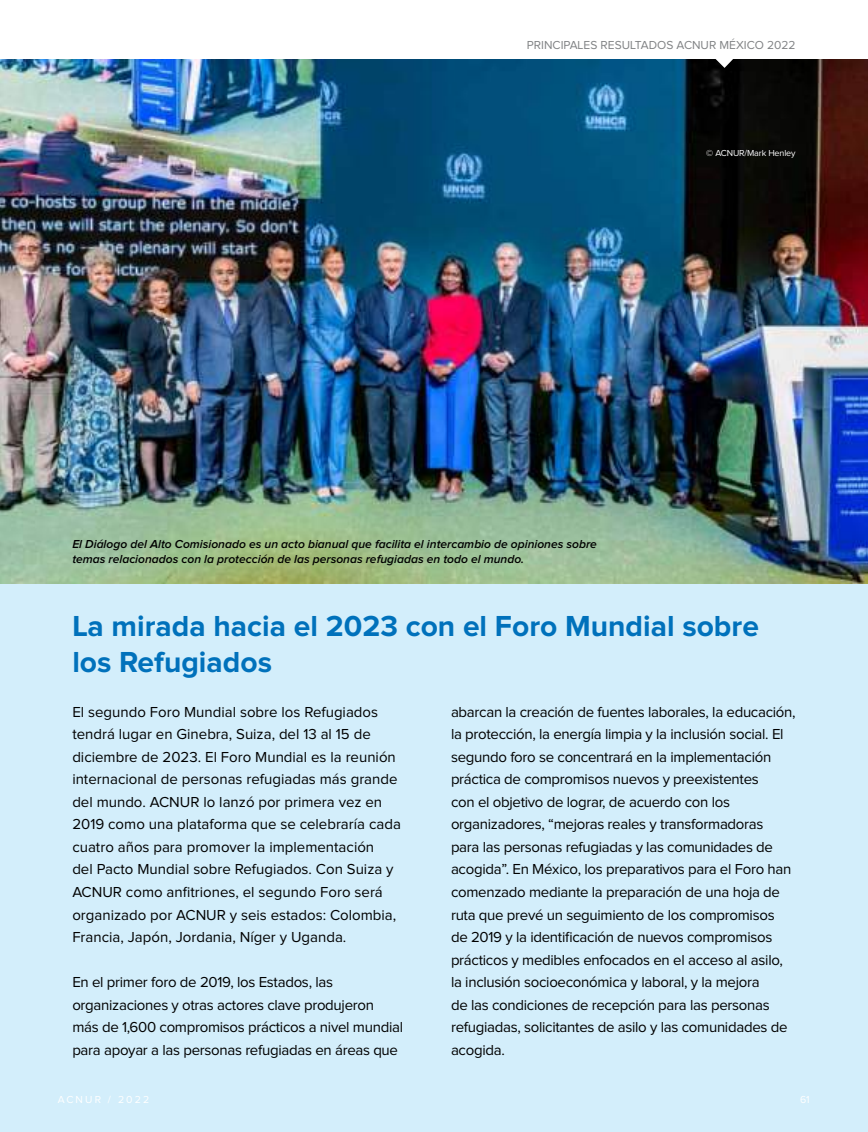
<style>
.page{position:relative;width:868px;height:1132px;background:#fff}
.page>*{position:absolute;margin:0;border:0;box-sizing:border-box;transform-origin:0 0}
.t1{font:700 30px/36px "Proxima Nova";color:#0071bb}
.t2{font:15px/22.5px "Proxima Nova";letter-spacing:-.02em;color:#000}
.t3{font:15px/22.5px "Proxima Nova";color:#000}
.t4{font:italic 600 12px/14.4px "Proxima Nova";color:#000}
.t5{font:12px "Proxima Nova";color:#808284}
.t6{font:10.5px "Proxima Nova";letter-spacing:.2em;color:#fff}
.t7{font:9px "Proxima Nova";letter-spacing:-.015em;color:#fff}
</style>
<div class="page">
<div style="left:0;top:520px;width:867px;height:611px;background:#d3eefb"></div>
<img style="left:0;top:59px;width:867px;height:524px">
<img style="left:58px;top:59px;width:754px;height:15px">
<p class="t5" style="left:527px;top:39px;width:270px">PRINCIPALES RESULTADOS ACNUR MÉXICO 2022</p>
<p class="t7" style="left:706px;top:149px;width:91px">© ACNUR/Mark Henley</p>
<p class="t4" style="left:72px;top:537px;width:526px">El Diálogo del Alto Comisionado es un acto bianual que facilita el intercambio de opiniones sobre temas relacionados con la protección de las personas refugiadas en todo el mundo.</p>
<h1 class="t1" style="left:72px;top:609px;width:688px">La mirada hacia el 2023 con el Foro Mundial sobre los Refugiados</h1>
<p class="t2" style="left:451px;top:701px;width:346px">abarcan la creación de fuentes laborales, la educación, la protección, la energía limpia y la inclusión social. El segundo foro se concentrará en la implementación práctica de compromisos nuevos y preexistentes<br>con el objetivo de lograr, de acuerdo con los organizadores, “mejoras reales y transformadoras para las personas refugiadas y las comunidades de acogida”. En México, los preparativos para el Foro han comenzado mediante la preparación de una hoja de ruta que prevé un seguimiento de los compromisos<br>de 2019 y la identificación de nuevos compromisos prácticos y medibles enfocados en el acceso al asilo, la inclusión socioeconómica y laboral, y la mejora<br>de las condiciones de recepción para las personas refugiadas, solicitantes de asilo y las comunidades de acogida.</p>
<p class="t6" style="left:58px;top:1094px;width:93px">ACNUR / 2022</p>
<p class="t6" style="left:800px;top:1094px;width:11px">61</p>
<p class="t3" style="left:72px;top:701px;width:330px">El segundo Foro Mundial sobre los Refugiados tendrá lugar en Ginebra, Suiza, del 13 al 15 de diciembre de 2023. El Foro Mundial es la reunión internacional de personas refugiadas más grande del mundo. ACNUR lo lanzó por primera vez en 2019 como una plataforma que se celebraría cada cuatro años para promover la implementación<br>del Pacto Mundial sobre Refugiados. Con Suiza y ACNUR como anfitriones, el segundo Foro será organizado por ACNUR y seis estados: Colombia, Francia, Japón, Jordania, Níger y Uganda.</p>
<p class="t2" style="left:72px;top:971px;width:332px">En el primer foro de 2019, los Estados, las organizaciones y otras actores clave produjeron más de 1,600 compromisos prácticos a nivel mundial para apoyar a las personas refugiadas en áreas que</p>
</div>
